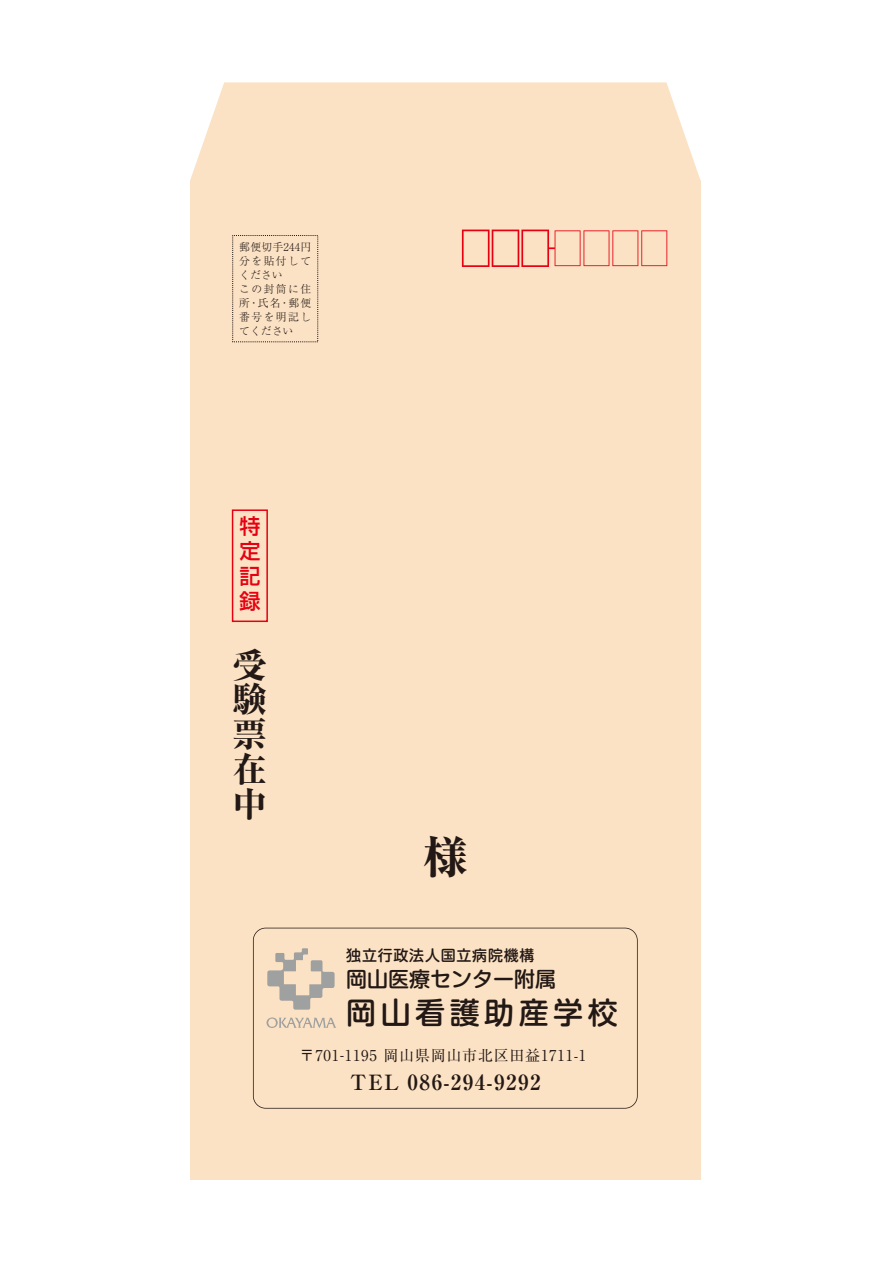
<style>
.page{position:relative;width:893px;height:1263px;background:#fff}
.page>*{position:absolute;margin:0;border:0;box-sizing:border-box;transform-origin:0 0}
.t1{font:800 45px "Ryumin Pro";color:#221815}
.t2{font:800 34.5px/34.8px "Ryumin Pro";color:#221815;text-align:justify}
.t3{font:500 30px "Shin M Go Pro";letter-spacing:.15em;color:#221815}
.t4{font:700 21px "Ryumin Pro";letter-spacing:.075em;color:#221815}
.t5{font:500 21px "Shin M Go Pro";color:#221815}
.t6{font:500 21px/25.2px "Shin Go Pro";color:#e60012;text-align:justify}
.t7{font:15px "Ryumin Pro";letter-spacing:.05em;color:#221815}
.t8{font:500 15px "Shin M Go Pro";letter-spacing:.05em;color:#221815}
.t9{font:300 10.8px/14px "Ryumin Pro";letter-spacing:.11em;color:#221815}
</style>
<div class="page">
<div style="left:190px;top:180px;width:510px;height:999px;background:#fce2c4"></div>
<svg style="left:190px;top:82px;width:510px;height:98px;background:#fce4c8"></svg>
<svg style="left:253px;top:928px;width:385px;height:180px"></svg>
<svg style="left:266px;top:1017px;width:70px;height:11px"></svg>
<svg style="left:267px;top:948px;width:68px;height:62px"></svg>
<svg style="left:462px;top:230px;width:205px;height:37px"></svg>
<div style="left:232px;top:509px;width:36px;height:113px;border:2px solid #e60012"></div>
<p class="t9" style="left:239px;top:239px;width:73px">郵便切手244円分を貼付してください<br>この封筒に住所・氏名・郵便番号を明記してください</p>
<h3 class="t6" style="left:239px;top:511px;width:22px">特定記録</h3>
<h2 class="t2" style="left:232px;top:645px;width:35px">受験票在中</h2>
<h1 class="t1" style="left:423px;top:822px;width:46px">様</h1>
<h3 class="t8" style="left:346px;top:943px;width:190px">独立行政法人国立病院機構</h3>
<h3 class="t5" style="left:346px;top:961px;width:211px">岡山医療センター附属</h3>
<h3 class="t3" style="left:346px;top:989px;width:273px">岡山看護助産学校</h3>
<h3 class="t7" style="left:300px;top:1044px;width:288px">〒701-1195 岡山県岡山市北区田益1711-1</h3>
<h3 class="t4" style="left:350px;top:1066px;width:192px">TEL 086-294-9292</h3>
</div>
